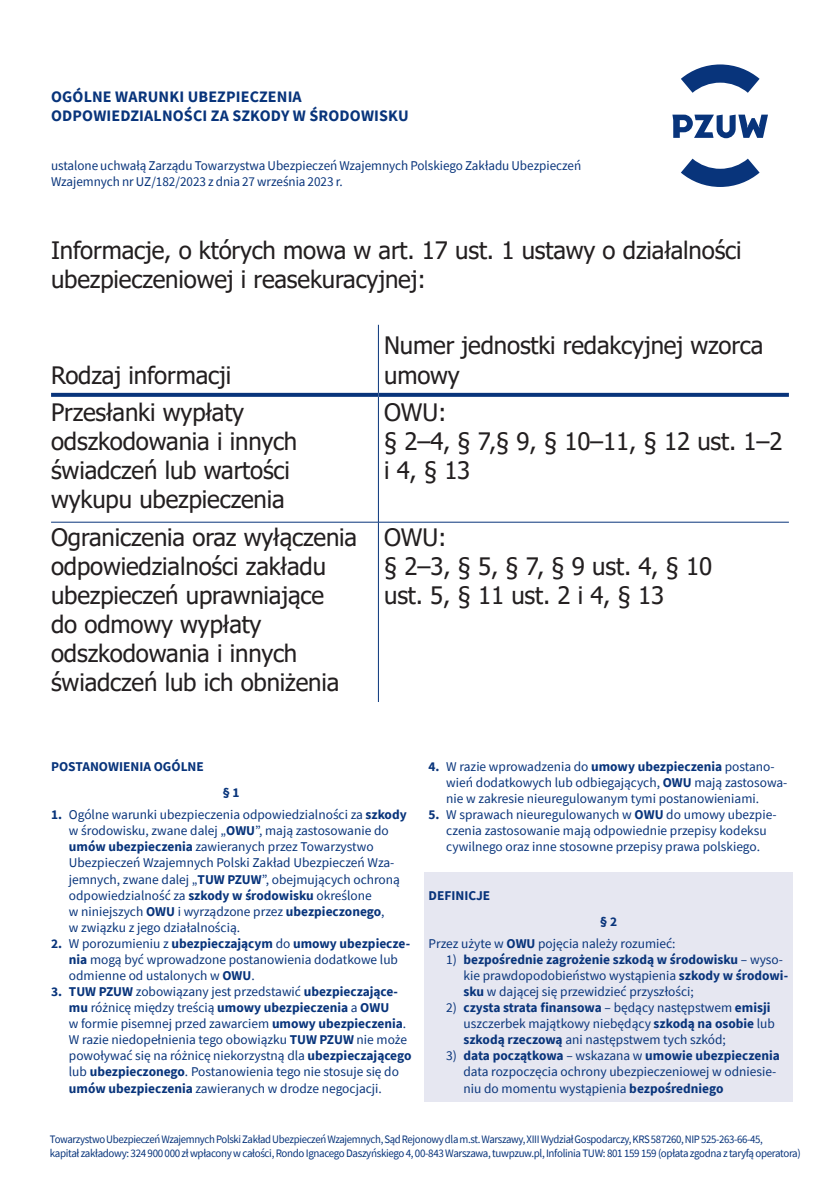
<style>
.page{position:relative;width:840px;height:1191px;background:#fff}
.page>*{position:absolute;margin:0;border:0;box-sizing:border-box;transform-origin:0 0}
.TEKST_ZAŁĄCZNIKA_TABELI_MF{font:24px/29px "Tahoma";letter-spacing:-.005em;color:#231f20}
.t1{font:700 16px/19.2px "Source Sans Pro";letter-spacing:.01em;color:#08347b}
._1_Treść_normal_I_stopień{font:13.4px/16px "Source Sans Pro";color:#08347b}
._2_II_st_1cyfra_pod_1{font:13.4px/16px "Source Sans Pro";color:#08347b}
._01_ROZDZIAŁ{font:700 13.4px "Source Sans Pro";color:#08347b}
._02_PARAGRAF{font:700 13.4px "Source Sans Pro";color:#08347b}
.t2{font:11.4px/14px "Source Sans Pro";letter-spacing:-.03em;color:#08347b;scale:.94 1}
.s1{font-weight:700}
</style>
<div class="page">
<svg style="left:672px;top:64px;width:95px;height:123px"></svg>
<div style="left:424px;top:872px;width:368px;height:229px;background:#e6e7f1"></div>
<svg style="left:51px;top:325px;width:737px;height:68px"></svg>
<svg style="left:51px;top:397px;width:737px;height:305px"></svg>
<hr style="left:51px;top:522px;width:327px;height:1px;background:#08347b">
<hr style="left:378px;top:522px;width:410px;height:1px;background:#08347b">
<hr style="left:378px;top:325px;width:1px;height:68px;background:#08347b">
<hr style="left:378px;top:397px;width:1px;height:125px;background:#08347b">
<hr style="left:378px;top:522px;width:1px;height:180px;background:#08347b">
<svg style="left:51px;top:393px;width:327px;height:4px"></svg>
<svg style="left:378px;top:393px;width:410px;height:4px;background:#103b7f"></svg>
<p class="t1" style="left:51px;top:86px;width:359px">OGÓLNE WARUNKI UBEZPIECZENIA<br>ODPOWIEDZIALNOŚCI ZA SZKODY W ŚRODOWISKU</p>
<p class="_1_Treść_normal_I_stopień" style="left:51px;top:157px;width:531px">ustalone uchwałą Zarządu Towarzystwa Ubezpieczeń Wzajemnych Polskiego Zakładu Ubezpieczeń<br>Wzajemnych nr UZ/182/2023 z dnia 27 września 2023 r.</p>
<p class="TEKST_ZAŁĄCZNIKA_TABELI_MF" style="left:51px;top:237px;width:691px">Informacje, o których mowa w art. 17 ust. 1 ustawy o działalności ubezpieczeniowej i reasekuracyjnej:</p>
<p class="TEKST_ZAŁĄCZNIKA_TABELI_MF" style="left:51px;top:361px;width:181px">Rodzaj informacji</p>
<p class="TEKST_ZAŁĄCZNIKA_TABELI_MF" style="left:384px;top:332px;width:380px">Numer jednostki redakcyjnej wzorca umowy</p>
<p class="TEKST_ZAŁĄCZNIKA_TABELI_MF" style="left:51px;top:399px;width:248px">Przesłanki wypłaty odszkodowania i innych świadczeń lub wartości wykupu ubezpieczenia</p>
<p class="TEKST_ZAŁĄCZNIKA_TABELI_MF" style="left:384px;top:399px;width:64px">OWU:</p>
<p class="TEKST_ZAŁĄCZNIKA_TABELI_MF" style="left:384px;top:428px;width:400px">§ 2–4, § 7,§ 9, § 10–11, § 12 ust. 1–2 i 4, § 13</p>
<p class="TEKST_ZAŁĄCZNIKA_TABELI_MF" style="left:51px;top:524px;width:307px">Ograniczenia oraz wyłączenia odpowiedzialności zakładu ubezpieczeń uprawniające<br>do odmowy wypłaty odszkodowania i innych świadczeń lub ich obniżenia</p>
<p class="TEKST_ZAŁĄCZNIKA_TABELI_MF" style="left:384px;top:524px;width:64px">OWU:</p>
<p class="TEKST_ZAŁĄCZNIKA_TABELI_MF" style="left:384px;top:553px;width:329px">§ 2–3, § 5, § 7, § 9 ust. 4, § 10 ust. 5, § 11 ust. 2 i 4, § 13</p>
<p class="_01_ROZDZIAŁ" style="left:51px;top:757px;width:154px">POSTANOWIENIA OGÓLNE</p>
<p class="_02_PARAGRAF" style="left:223px;top:783px;width:18px">§ 1</p>
<p class="_1_Treść_normal_I_stopień" style="left:69px;top:806px;width:339px;text-indent:-18px"><span class="s1">1.</span> Ogólne warunki ubezpieczenia odpowiedzialności za <span class="s1">szkody </span>w środowisku, zwane dalej „<span class="s1">OWU</span>”, mają zastosowanie do <span class="s1">umów ubezpieczenia</span> zawieranych przez Towarzystwo Ubezpieczeń Wzajemnych Polski Zakład Ubezpieczeń Wza&shy;jemnych, zwane dalej „<span class="s1">TUW PZUW</span>”, obejmujących ochroną odpowiedzialność za <span class="s1">szkody w środowisku</span> określone<br>w niniejszych <span class="s1">OWU</span> i wyrządzone przez <span class="s1">ubezpieczonego</span>,<br>w związku z jego działalnością.</p>
<p class="_1_Treść_normal_I_stopień" style="left:69px;top:935px;width:342px;text-indent:-18px"><span class="s1">2.</span> W porozumieniu z <span class="s1">ubezpieczającym</span> do <span class="s1">umowy ubezpiecze&shy;nia</span> mogą być wprowadzone postanowienia dodatkowe lub odmienne od ustalonych w <span class="s1">OWU</span>.</p>
<p class="_1_Treść_normal_I_stopień" style="left:69px;top:983px;width:344px;text-indent:-18px"><span class="s1">3. TUW PZUW</span> zobowiązany jest przedstawić <span class="s1">ubezpieczające&shy;mu</span> różnicę między treścią <span class="s1">umowy ubezpieczenia</span> a <span class="s1">OWU<br></span>w formie pisemnej przed zawarciem <span class="s1">umowy ubezpieczenia</span>.<br>W razie niedopełnienia tego obowiązku <span class="s1">TUW PZUW</span> nie może powoływać się na różnicę niekorzystną dla <span class="s1">ubezpieczającego </span>lub <span class="s1">ubezpieczonego</span>. Postanowienia tego nie stosuje się do <span class="s1">umów ubezpieczenia</span> zawieranych w drodze negocjacji.</p>
<p class="_1_Treść_normal_I_stopień" style="left:446px;top:758px;width:342px;text-indent:-18px"><span class="s1">4.</span> W razie wprowadzenia do <span class="s1">umowy ubezpieczenia</span> postano&shy;wień dodatkowych lub odbiegających, <span class="s1">OWU</span> mają zastosowa&shy;nie w zakresie nieuregulowanym tymi postanowieniami.</p>
<p class="_1_Treść_normal_I_stopień" style="left:428px;top:806px;width:349px;text-align:center"><span class="s1">5.</span> W sprawach nieuregulowanych w <span class="s1">OWU</span> do umowy ubezpie&shy;czenia zastosowanie mają odpowiednie przepisy kodeksu cywilnego oraz inne stosowne przepisy prawa polskiego.</p>
<p class="_01_ROZDZIAŁ" style="left:428px;top:886px;width:63px">DEFINICJE</p>
<p class="_02_PARAGRAF" style="left:600px;top:912px;width:18px">§ 2</p>
<p class="_1_Treść_normal_I_stopień" style="left:428px;top:935px;width:248px">Przez użyte w <span class="s1">OWU</span> pojęcia należy rozumieć:</p>
<p class="_2_II_st_1cyfra_pod_1" style="left:463px;top:951px;width:326px;text-indent:-17px">1) <span class="s1">bezpośrednie zagrożenie szkodą w środowisku</span> – wyso&shy;kie prawdopodobieństwo wystąpienia <span class="s1">szkody w środowi&shy;sku</span> w dającej się przewidzieć przyszłości;</p>
<p class="_2_II_st_1cyfra_pod_1" style="left:463px;top:999px;width:313px;text-indent:-17px">2) <span class="s1">czysta strata finansowa</span> – będący następstwem <span class="s1">emisji </span>uszczerbek majątkowy niebędący <span class="s1">szkodą na osobie</span> lub <span class="s1">szkodą rzeczową</span> ani następstwem tych szkód;</p>
<p class="_2_II_st_1cyfra_pod_1" style="left:463px;top:1047px;width:317px;text-indent:-17px">3) <span class="s1">data początkowa</span> – wskazana w <span class="s1">umowie ubezpieczenia </span>data rozpoczęcia ochrony ubezpieczeniowej w odniesie&shy;niu do momentu wystąpienia <span class="s1">bezpośredniego</span></p>
<p class="t2" style="left:50px;top:1132px;width:799px">Towarzystwo Ubezpieczeń Wzajemnych Polski Zakład Ubezpieczeń Wzajemnych, Sąd Rejonowy dla m.st. Warszawy, XIII Wydział Gospodarczy, KRS 587260, NIP 525-263-66-45,<br>kapitał zakładowy: 324 900 000 zł wpłacony w całości, Rondo Ignacego Daszyńskiego 4, 00-843 Warszawa, tuwpzuw.pl, Infolinia TUW: 801 159 159 (opłata zgodna z taryfą operatora)</p>
</div>
